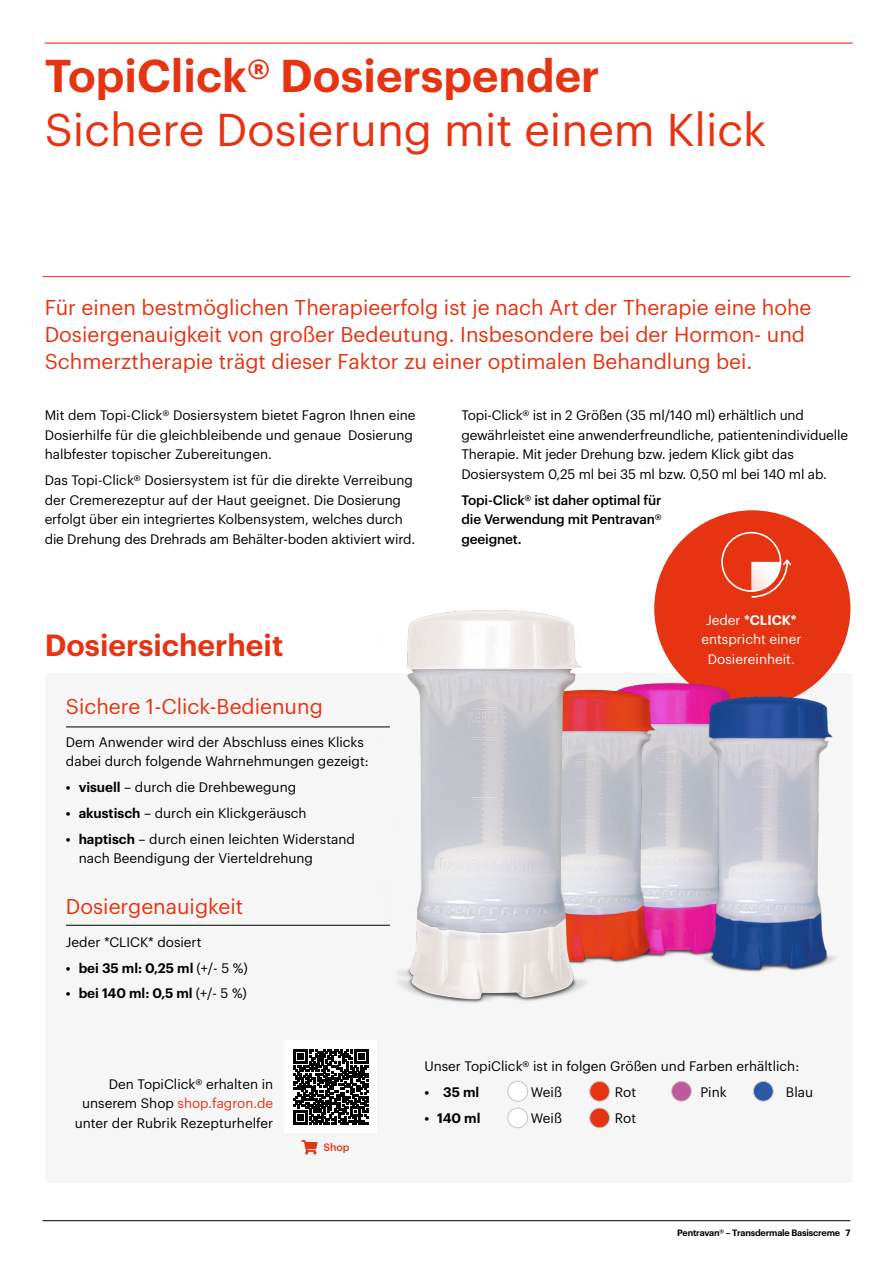
<style>
.page{position:relative;width:893px;height:1263px;background:#fff}
.page>*{position:absolute;margin:0;border:0;box-sizing:border-box;transform-origin:0 0}
.t1{font:45px "Graphik";color:#e63312}
.t2{font:600 45px "Graphik";color:#e63312}
.t3{font:600 30px "Graphik";color:#e63312}
.t4{font:21px/27px "Graphik";color:#e63312}
.t5{font:13.5px/19.5px "Graphik";color:#000}
.t6{font:500 13.5px/19.5px "Graphik";letter-spacing:-.01em;color:#000;text-align:justify}
.t7{font:600 13.5px "Graphik";color:#000}
.t8{font:13.5px/19.5px "Graphik";color:#fff;text-align:center}
.t9{font:500 10.5px "Graphik";color:#e63312}
.t10{font:600 9px "Graphik";letter-spacing:-.02em;color:#000}
.s1{font-weight:600}
.s2{font-weight:400}
.s3{color:#e63312}
</style>
<div class="page">
<hr style="left:43px;top:1220px;width:807px;height:1px;background:#000">
<hr style="left:45px;top:43px;width:808px;height:1px;background:#e63312">
<hr style="left:43px;top:276px;width:807px;height:1px;background:#e63312">
<div style="left:45px;top:673px;width:808px;height:509px;background:#f6f6f6"></div>
<div style="left:654px;top:510px;width:196px;height:196px;background:#e63312;border-radius:50%"></div>
<div style="left:721px;top:532px;width:60px;height:60px;border:2px solid #fff;border-radius:50%"></div>
<svg style="left:750px;top:558px;width:42px;height:40px"></svg>
<hr style="left:66px;top:727px;width:324px;height:1px;background:#000">
<hr style="left:66px;top:925px;width:324px;height:1px;background:#000">
<img style="left:611px;top:683px;width:43px;height:280px">
<img style="left:370px;top:610px;width:241px;height:393px">
<img style="left:654px;top:660px;width:182px;height:312px">
<div style="left:508px;top:1081px;width:20px;height:20px;background:#fff;border-radius:50%"></div>
<div style="left:507px;top:1081px;width:21px;height:20px;border:1px solid #c6c6c6;border-radius:50%"></div>
<div style="left:508px;top:1108px;width:20px;height:20px;background:#fff;border-radius:50%"></div>
<div style="left:507px;top:1108px;width:21px;height:20px;border:1px solid #c6c6c6;border-radius:50%"></div>
<div style="left:590px;top:1081px;width:19px;height:20px;background:#e63312;border-radius:50%"></div>
<div style="left:589px;top:1081px;width:21px;height:20px;border:1px solid #c6c6c6;border-radius:50%"></div>
<div style="left:590px;top:1108px;width:19px;height:20px;background:#e63312;border-radius:50%"></div>
<div style="left:589px;top:1108px;width:21px;height:20px;border:1px solid #c6c6c6;border-radius:50%"></div>
<div style="left:672px;top:1081px;width:19px;height:20px;background:#be599d;border-radius:50%"></div>
<div style="left:671px;top:1081px;width:21px;height:20px;border:1px solid #c6c6c6;border-radius:50%"></div>
<div style="left:753px;top:1081px;width:20px;height:20px;background:#3057a4;border-radius:50%"></div>
<div style="left:753px;top:1081px;width:21px;height:20px;border:1px solid #c6c6c6;border-radius:50%"></div>
<div style="left:285px;top:1041px;width:92px;height:92px;background:#fff"></div>
<svg style="left:293px;top:1049px;width:76px;height:76px"></svg>
<svg style="left:301px;top:1140px;width:17px;height:14px"></svg>
<h1 class="t2" style="left:45px;top:41px;width:556px">TopiClick® Dosierspender</h1>
<h1 class="t1" style="left:45px;top:96px;width:723px">Sichere Dosierung mit einem Klick</h1>
<h3 class="t4" style="left:45px;top:292px;width:768px">Für einen bestmöglichen Therapieerfolg ist je nach Art der Therapie eine hohe<br>Dosiergenauigkeit von großer Bedeutung. Insbesondere bei der Hormon- und<br>Schmerztherapie trägt dieser Faktor zu einer optimalen Behandlung bei.</h3>
<p class="t5" style="left:45px;top:404px;width:372px">Mit dem Topi-Click® Dosiersystem bietet Fagron Ihnen eine<br>Dosierhilfe für die gleichbleibende und genaue Dosierung halbfester topischer Zubereitungen.</p>
<p class="t5" style="left:45px;top:469px;width:372px">Das Topi-Click® Dosiersystem ist für die direkte Verreibung der Cremerezeptur auf der Haut geeignet. Die Dosierung erfolgt über ein integriertes Kolbensystem, welches durch die Drehung des Drehrads am Behälter-boden aktiviert wird.</p>
<p class="t5" style="left:461px;top:404px;width:388px">Topi-Click® ist in 2 Größen (35 ml/140 ml) erhältlich und gewährleistet eine anwenderfreundliche, patientenindividuelle Therapie. Mit jeder Drehung bzw. jedem Klick gibt das Dosiersystem 0,25 ml bei 35 ml bzw. 0,50 ml bei 140 ml ab.</p>
<p class="t6" style="left:461px;top:489px;width:202px">Topi-Click® ist daher optimal für die Verwendung mit Pentravan® geeignet.</p>
<h2 class="t3" style="left:45px;top:622px;width:240px">Dosiersicherheit</h2>
<h3 class="t4" style="left:66px;top:691px;width:258px">Sichere 1-Click-Bedienung</h3>
<p class="t5" style="left:66px;top:731px;width:304px">Dem Anwender wird der Abschluss eines Klicks dabei durch folgende Wahrnehmungen gezeigt:</p>
<p class="t5" style="left:66px;top:776px;width:232px"><span class="s1">• visuell</span> – durch die Drehbewegung</p>
<p class="t5" style="left:66px;top:802px;width:242px"><span class="s1">• akustisch</span> – durch ein Klickgeräusch</p>
<p class="t5" style="left:79px;top:828px;width:278px;text-indent:-13px"><span class="s1">• haptisch</span> – durch einen leichten Widerstand nach Beendigung der Vierteldrehung</p>
<h3 class="t4" style="left:66px;top:891px;width:179px">Dosiergenauigkeit</h3>
<p class="t5" style="left:66px;top:931px;width:137px">Jeder *CLICK* dosiert</p>
<p class="t7" style="left:66px;top:957px;width:183px">• bei 35 ml: 0,25 ml <span class="s2">(+/- 5 %)</span></p>
<p class="t7" style="left:66px;top:983px;width:183px">• bei 140 ml: 0,5 ml <span class="s2">(+/- 5 %)</span></p>
<p class="t5" style="left:75px;top:1073px;width:200px;text-align:right">Den TopiClick® erhalten in unserem Shop <span class="s3">shop.fagron.de </span>unter der Rubrik Rezepturhelfer</p>
<p class="t9" style="left:323px;top:1139px;width:28px">Shop</p>
<p class="t8" style="left:701px;top:609px;width:102px">Jeder <span class="s1">*CLICK* </span>entspricht einer</p>
<p class="t8" style="left:708px;top:648px;width:88px">Dosiereinheit.</p>
<p class="t5" style="left:424px;top:1055px;width:376px">Unser TopiClick® ist in folgen Größen und Farben erhältlich:</p>
<p class="t7" style="left:424px;top:1081px;width:56px">• 35 ml</p>
<p class="t5" style="left:531px;top:1081px;width:33px">Weiß</p>
<p class="t5" style="left:615px;top:1081px;width:23px">Rot</p>
<p class="t5" style="left:700px;top:1081px;width:28px">Pink</p>
<p class="t5" style="left:786px;top:1081px;width:29px">Blau</p>
<p class="t7" style="left:424px;top:1107px;width:58px">• 140 ml</p>
<p class="t5" style="left:531px;top:1107px;width:33px">Weiß</p>
<p class="t5" style="left:615px;top:1107px;width:23px">Rot</p>
<p class="t10" style="left:677px;top:1226px;width:175px">Pentravan® – Transdermale Basiscreme 7</p>
</div>
